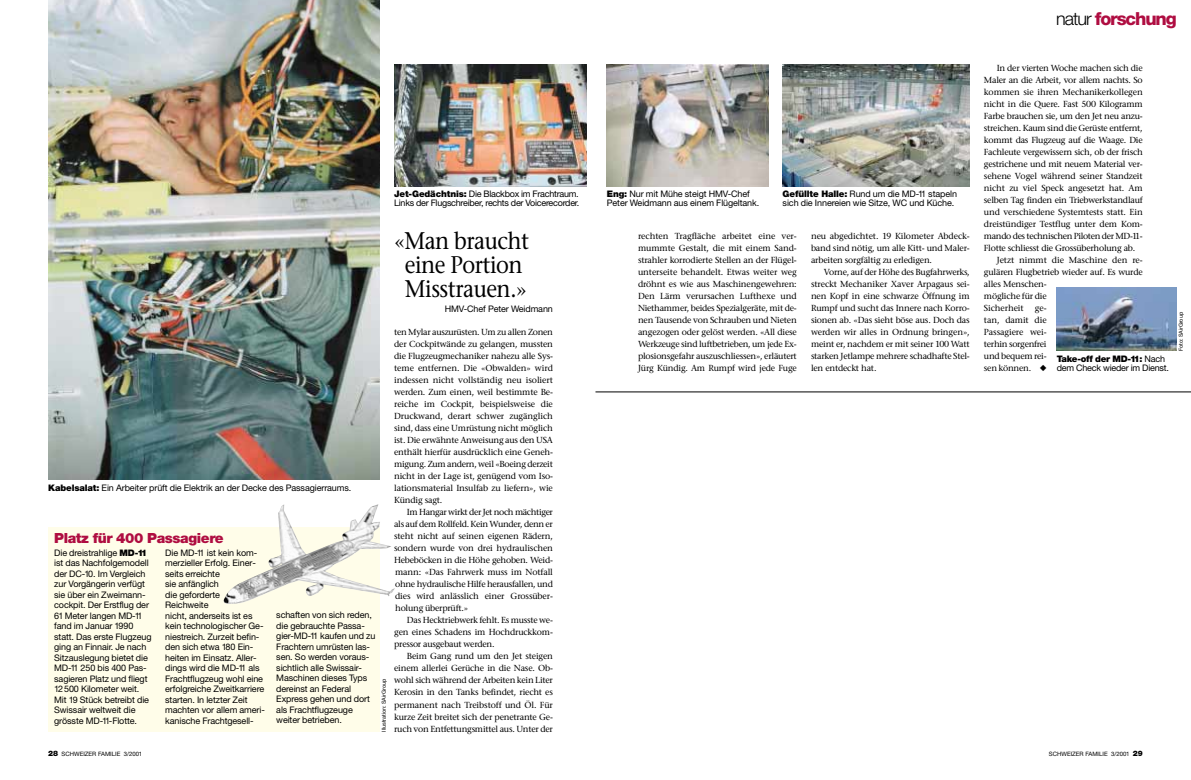
<style>
.page{position:relative;width:1191px;height:780px;background:#fff}
.page>*{position:absolute;margin:0;border:0;box-sizing:border-box;transform-origin:0 0}
.t1{font:24px/24px "Stone Serif";letter-spacing:-.025em;color:#000;text-align:center;scale:.9 1}
.t2{font:800 18px "Helvetica Neue";letter-spacing:-.065em;color:#af0d41}
.t3{font:900 14px "Helvetica Neue";letter-spacing:-.025em;color:#af0d41}
.t4{font:9px/10.5px "Helvetica Neue";letter-spacing:-.01em;color:#000}
.t5{font:9px/9.5px "Helvetica Neue";letter-spacing:-.03em;color:#000}
.t6{font:8.8px/12px "Stone Serif";letter-spacing:-.025em;color:#000;text-align:justify}
.t7{font:8.8px "Stone Serif";letter-spacing:-.045em;color:#000}
.t8{font:6px "Helvetica Neue";color:#000}
.t9{font:5.5px "Helvetica Neue";letter-spacing:-.01em;color:#000}
.s1{font-weight:900}
.s2{font-weight:900;font-size:7.5px}
.s3{font-weight:300;color:#000}
</style>
<div class="page">
<hr style="left:595px;top:391px;width:596px;height:1px;background:#000">
<img style="left:48px;top:0;width:332px;height:479px">
<img style="left:607px;top:64px;width:161px;height:122px">
<img style="left:394px;top:64px;width:193px;height:122px">
<img style="left:1056px;top:287px;width:120px;height:63px">
<div style="left:48px;top:527px;width:332px;height:204px;background:#fffde9"></div>
<img style="left:224px;top:504px;width:171px;height:100px">
<img style="left:782px;top:64px;width:187px;height:122px">
<p class="t5" style="left:394px;top:190px;width:187px"><span class="s1">Jet-Gedächtnis:</span> Die Blackbox im Frachtraum.<br>Links der Flugschreiber, rechts der Voicerecorder.</p>
<h1 class="t1" style="left:394px;top:231px;width:152px">«Man braucht eine Portion<br>Misstrauen.»</h1>
<p class="t4" style="left:445px;top:305px;width:110px">HMV-Chef Peter Weidmann</p>
<p class="t6" style="left:394px;top:327px;width:160px">ten Mylar auszurüsten. Um zu allen Zonen der Cockpitwände zu gelangen, mussten die Flugzeugmechaniker nahezu alle Sys&shy;teme entfernen. Die «Obwalden» wird indessen nicht vollständig neu isoliert werden. Zum einen, weil bestimmte Be&shy;reiche im Cockpit, beispielsweise die Druckwand, derart schwer zugänglich sind, dass eine Umrüstung nicht möglich ist. Die erwähnte Anweisung aus den USA enthält hierfür ausdrücklich eine Geneh&shy;migung. Zum andern, weil «Boeing derzeit nicht in der Lage ist, genügend vom Iso&shy;lationsmaterial Insulfab zu liefern», wie Kündig sagt.</p>
<p class="t6" style="left:394px;top:507px;width:160px;text-indent:13px">Im Hangar wirkt der Jet noch mächtiger als auf dem Rollfeld. Kein Wunder, denn er steht nicht auf seinen eigenen Rädern, sondern wurde von drei hydraulischen Hebeböcken in die Höhe gehoben. Weid&shy;mann: «Das Fahrwerk muss im Notfall ohne hydraulische Hilfe herausfallen, und dies wird anlässlich einer Grossüber&shy;holung überprüft.»</p>
<p class="t6" style="left:394px;top:615px;width:160px;text-indent:13px">Das Hecktriebwerk fehlt. Es musste we&shy;gen eines Schadens im Hochdruckkom&shy;pressor ausgebaut werden.</p>
<p class="t6" style="left:394px;top:651px;width:160px;text-indent:13px">Beim Gang rund um den Jet steigen einem allerlei Gerüche in die Nase. Ob&shy;wohl sich während der Arbeiten kein Liter Kerosin in den Tanks befindet, riecht es permanent nach Treibstoff und Öl. Für kurze Zeit breitet sich der penetrante Ge&shy;ruch von Entfettungsmittel aus. Unter der</p>
<p class="t4" style="left:48px;top:484px;width:305px"><span class="s1">Kabelsalat:</span> Ein Arbeiter prüft die Elektrik an der Decke des Passagierraums.</p>
<h3 class="t3" style="left:54px;top:533px;width:171px">Platz für 400 Passagiere</h3>
<p class="t4" style="left:54px;top:548px;width:99px">Die dreistrahlige <span class="s1">MD-11 </span>ist das Nachfolgemodell der DC-10. Im Vergleich zur Vorgängerin verfügt sie über ein Zweimann&shy;cockpit. Der Erstflug der<br>61Meter langen MD-11 fand im Januar 1990 statt. Das erste Flugzeug ging an Finnair. Je nach<br>Sitzauslegung bietet die<br>MD-11 250 bis 400 Pas&shy;sagieren Platz und fliegt<br>12500 Kilometer weit.<br>Mit 19 Stück betreibt die<br>Swissair weltweit die grösste MD-11-Flotte.</p>
<p class="t4" style="left:165px;top:548px;width:101px">Die MD-11 ist kein kom&shy;merzieller Erfolg. Einer&shy;seits erreichte<br>sie anfänglich<br>die geforderte<br>Reichweite<br>nicht, anderseits ist es kein technologischer Ge&shy;niestreich. Zurzeit befin&shy;den sich etwa 180 Ein&shy;heiten im Einsatz. Aller&shy;dings wird die MD-11 als<br>Frachtflugzeug wohl eine erfolgreiche Zweitkarriere starten. In letzter Zeit machten vor allem ameri&shy;kanische Frachtgesell-</p>
<p class="t4" style="left:276px;top:610px;width:101px">schaften von sich reden, die gebrauchte Passa&shy;gier-MD-11 kaufen und zu<br>Frachtern umrüsten las&shy;sen. So werden voraus&shy;sichtlich alle Swissair-<br>Maschinen dieses Typs dereinst an Federal<br>Express gehen und dort als Frachtflugzeuge weiter betrieben.</p>
<p class="t9" style="left:382px;top:731px;width:54px;rotate:-90deg">Illustration: SAirGroup</p>
<p class="t8" style="left:48px;top:752px;width:95px"><span class="s2">28</span> SCHWEIZER FAMILIE 3/2001</p>
<h2 class="t2" style="left:1056px;top:12px;width:122px"><span class="s3">natur</span> forschung</h2>
<p class="t4" style="left:607px;top:190px;width:154px;line-height:9.5px"><span class="s1">Eng:</span> Nur mit Mühe steigt HMV-Chef<br>Peter Weidmann aus einem Flügeltank.</p>
<p class="t4" style="left:782px;top:190px;width:176px;line-height:9.5px"><span class="s1">Gefüllte Halle:</span> Rund um die MD-11 stapeln sich die Innereien wie Sitze, WC und Küche.</p>
<p class="t6" style="left:638px;top:231px;width:160px">rechten Tragfläche arbeitet eine ver&shy;mummte Gestalt, die mit einem Sand&shy;strahler korrodierte Stellen an der Flügel&shy;unterseite behandelt. Etwas weiter weg dröhnt es wie aus Maschinengewehren:<br>Den Lärm verursachen Lufthexe und Niethammer, beides Spezialgeräte, mit de&shy;nen Tausende von Schrauben und Nieten angezogen oder gelöst werden. «All diese Werkzeuge sind luftbetrieben, um jede Ex&shy;plosionsgefahr auszuschliessen», erläutert Jürg Kündig. Am Rumpf wird jede Fuge</p>
<p class="t6" style="left:811px;top:231px;width:160px">neu abgedichtet. 19 Kilometer Abdeck&shy;band sind nötig, um alle Kitt- und Maler&shy;arbeiten sorgfältig zu erledigen.</p>
<p class="t6" style="left:811px;top:267px;width:160px;text-indent:13px">Vorne, auf der Höhe des Bugfahrwerks, streckt Mechaniker Xaver Arpagaus sei&shy;nen Kopf in eine schwarze Öffnung im Rumpf und sucht das Innere nach Korro&shy;sionen ab. «Das sieht böse aus. Doch das werden wir alles in Ordnung bringen», meint er, nachdem er mit seiner 100 Watt starken Jetlampe mehrere schadhafte Stel&shy;len entdeckt hat.</p>
<p class="t6" style="left:996px;top:63px;width:147px">In der vierten Woche machen sich die</p>
<p class="t6" style="left:984px;top:75px;width:160px">Maler an die Arbeit, vor allem nachts. So</p>
<p class="t6" style="left:984px;top:87px;width:160px">kommen sie ihren Mechanikerkollegen</p>
<p class="t6" style="left:984px;top:99px;width:160px">nicht in die Quere. Fast 500 Kilogramm</p>
<p class="t6" style="left:984px;top:111px;width:160px">Farbe brauchen sie, um den Jet neu anzu-</p>
<p class="t6" style="left:984px;top:123px;width:160px">streichen. Kaum sind die Gerüste entfernt,</p>
<p class="t6" style="left:984px;top:135px;width:160px">kommt das Flugzeug auf die Waage. Die</p>
<p class="t6" style="left:984px;top:147px;width:160px">Fachleute vergewissern sich, ob der frisch</p>
<p class="t6" style="left:984px;top:159px;width:160px">gestrichene und mit neuem Material ver-</p>
<p class="t6" style="left:984px;top:171px;width:160px">sehene Vogel während seiner Standzeit</p>
<p class="t6" style="left:984px;top:183px;width:160px">nicht zu viel Speck angesetzt hat. Am</p>
<p class="t6" style="left:984px;top:195px;width:160px">selben Tag finden ein Triebwerkstandlauf</p>
<p class="t6" style="left:984px;top:207px;width:160px">und verschiedene Systemtests statt. Ein</p>
<p class="t6" style="left:984px;top:219px;width:160px">dreistündiger Testflug unter dem Kom-</p>
<p class="t7" style="left:984px;top:233px;width:160px">mando des technischen Piloten der MD-11-</p>
<p class="t6" style="left:984px;top:243px;width:153px">Flotte schliesst die Grossüberholung ab.</p>
<p class="t6" style="left:996px;top:255px;width:147px">Jetzt nimmt die Maschine den re-</p>
<p class="t6" style="left:984px;top:267px;width:160px">gulären Flugbetrieb wieder auf. Es wurde</p>
<p class="t6" style="left:984px;top:279px;width:64px">alles Menschen-</p>
<p class="t6" style="left:984px;top:291px;width:64px">mögliche für die</p>
<p class="t6" style="left:984px;top:303px;width:41px">Sicherheit</p>
<p class="t6" style="left:984px;top:303px;width:64px;text-indent:51px">ge&shy;tan, damit die Passagiere wei&shy;terhin sorgenfrei und bequem rei&shy;sen können. ◆</p>
<p class="t4" style="left:1056px;top:355px;width:114px;line-height:9.5px"><span class="s1">Take-off der MD-11:</span> Nach dem Check wieder im Dienst.</p>
<p class="t9" style="left:1178px;top:351px;width:40px;rotate:-90deg">Foto: SAirGroup</p>
<p class="t8" style="left:1049px;top:752px;width:95px">SCHWEIZER FAMILIE 3/2001 <span class="s2">29</span></p>
</div>
